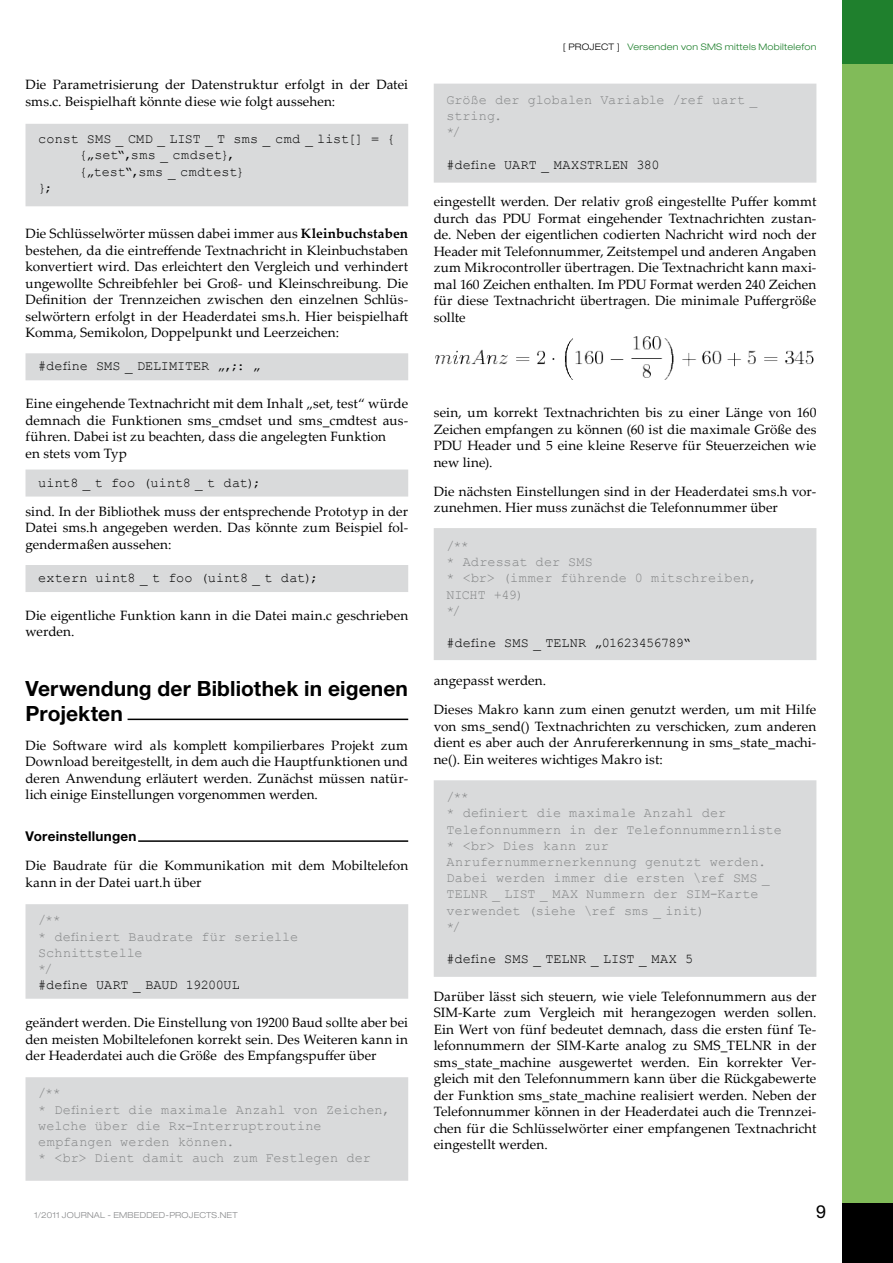
<style>
.page{position:relative;width:893px;height:1263px;background:#fff}
.page>*{position:absolute;margin:0;border:0;box-sizing:border-box;transform-origin:0 0}
.t1{font:700 21px/25.2px "Helvetica Neue";letter-spacing:.005em;color:#000}
.t2{font:18px "Helvetica Neue";color:#000}
.t3{font:13.5px/16.5px "Palatino Linotype";letter-spacing:.005em;color:#000;text-align:justify}
.t4{font:13.5px/16.2px "Courier New";letter-spacing:.005em;color:#848687}
.t5{font:13.5px "Courier New";letter-spacing:.005em;color:#000}
.t6{font:13.5px "Courier New";letter-spacing:-.02em;color:#000}
.t7{font:700 13.5px "Helvetica Neue";letter-spacing:.02em;color:#000}
.t8{font:300 expanded 9px "Helvetica Neue";letter-spacing:.03em;color:#1f802d}
.t9{font:300 expanded 8.25px "Helvetica Neue";letter-spacing:.025em;color:#87888a}
.s1{font-weight:700}
.s2{color:#000}
</style>
<div class="page">
<div style="left:842px;top:64px;width:51px;height:1139px;background:#81bb59"></div>
<div style="left:842px;top:0;width:51px;height:64px;background:#1f802d"></div>
<div style="left:842px;top:1203px;width:51px;height:60px;background:#000"></div>
<div style="left:26px;top:124px;width:382px;height:82px;background:#d9dadb"></div>
<div style="left:26px;top:353px;width:382px;height:27px;background:#d9dadb"></div>
<div style="left:26px;top:469px;width:382px;height:27px;background:#d9dadb"></div>
<div style="left:26px;top:565px;width:382px;height:27px;background:#d9dadb"></div>
<hr style="left:128px;top:719px;width:280px;height:1px;background:#000">
<hr style="left:138px;top:840px;width:270px;height:2px;background:#000">
<div style="left:26px;top:904px;width:382px;height:95px;background:#d9dadb"></div>
<div style="left:26px;top:1077px;width:382px;height:104px;background:#d9dadb"></div>
<div style="left:434px;top:84px;width:382px;height:99px;background:#d9dadb"></div>
<div style="left:434px;top:528px;width:382px;height:132px;background:#d9dadb"></div>
<div style="left:434px;top:780px;width:382px;height:197px;background:#d9dadb"></div>
<img style="left:435px;top:336px;width:379px;height:44px">
<p class="t3" style="left:26px;top:76px;width:384px">Die Parametrisierung der Datenstruktur erfolgt in der Datei sms.c. Beispielhaft könnte diese wie folgt aussehen:</p>
<p class="t5" style="left:38px;top:131px;width:359px">const SMS _ CMD _ LIST _ T sms _ cmd _ list[] = {</p>
<p class="t5" style="left:80px;top:147px;width:157px">{„set“,sms _ cmdset},</p>
<p class="t5" style="left:80px;top:163px;width:166px">{„test“,sms _ cmdtest}</p>
<p class="t5" style="left:38px;top:179px;width:16px">};</p>
<p class="t3" style="left:26px;top:225px;width:384px">Die Schlüsselwörter müssen dabei immer aus <span class="s1">Kleinbuchstaben </span>bestehen, da die eintreffende Textnachricht in Kleinbuchstaben konvertiert wird. Das erleichtert den Vergleich und verhindert ungewollte Schreibfehler bei Groß- und Kleinschreibung. Die Definition der Trennzeichen zwischen den einzelnen Schlüs&shy;selwörtern erfolgt in der Headerdatei sms.h. Hier beispielhaft Komma, Semikolon, Doppelpunkt und Leerzeichen:</p>
<p class="t5" style="left:38px;top:358px;width:224px">#define SMS _ DELIMITER „,;: „</p>
<p class="t3" style="left:26px;top:395px;width:384px;text-align:left">Eine eingehende Textnachricht mit dem Inhalt „set, test“ würde demnach die Funktionen sms_cmdset und sms_cmdtest aus&shy;führen. Dabei ist zu beachten, dass die angelegten Funktion<br>en stets vom Typ</p>
<p class="t5" style="left:38px;top:474px;width:224px">uint8 _ t foo (uint8 _ t dat);</p>
<p class="t3" style="left:26px;top:502px;width:384px">sind. In der Bibliothek muss der entsprechende Prototyp in der Datei sms.h angegeben werden. Das könnte zum Beispiel fol&shy;gendermaßen aussehen:</p>
<p class="t5" style="left:38px;top:569px;width:281px">extern uint8 _ t foo (uint8 _ t dat);</p>
<p class="t3" style="left:26px;top:606px;width:384px">Die eigentliche Funktion kann in die Datei main.c geschrieben werden.</p>
<h1 class="t1" style="left:26px;top:675px;width:384px">Verwendung der Bibliothek in eigenen<br>Projekten</h1>
<p class="t3" style="left:26px;top:737px;width:384px">Die Software wird als komplett kompilierbares Projekt zum Download bereitgestellt, in dem auch die Hauptfunktionen und deren Anwendung erläutert werden. Zunächst müssen natür&shy;lich einige Einstellungen vorgenommen werden.</p>
<p class="t7" style="left:26px;top:828px;width:113px">Voreinstellungen</p>
<p class="t3" style="left:26px;top:857px;width:384px">Die Baudrate für die Kommunikation mit dem Mobiltelefon kann in der Datei uart.h über</p>
<p class="t4" style="left:38px;top:912px;width:261px">/**<br>* definiert Baudrate für serielle<br>Schnittstelle<br>*/</p>
<p class="t5" style="left:38px;top:977px;width:203px">#define UART _ BAUD 19200UL</p>
<p class="t3" style="left:26px;top:1014px;width:384px">geändert werden. Die Einstellung von 19200 Baud sollte aber bei den meisten Mobiltelefonen korrekt sein. Des Weiteren kann in der Headerdatei auch die Größe des Empfangspuffer über</p>
<p class="t4" style="left:38px;top:1085px;width:353px">/**<br>* Definiert die maximale Anzahl von Zeichen, welche über die Rx-Interruptroutine empfangen werden können.<br>* &lt;br&gt; Dient damit auch zum Festlegen der</p>
<p class="t8" style="left:563px;top:42px;width:255px"><span class="s2">[ PROJECT ]</span> Versenden von SMS mittels Mobiltelefon</p>
<p class="t4" style="left:446px;top:91px;width:313px">Größe der globalen Variable /ref uart _ string.<br>*/</p>
<p class="t5" style="left:446px;top:156px;width:215px">#define UART _ MAXSTRLEN 380</p>
<p class="t3" style="left:434px;top:193px;width:384px">eingestellt werden. Der relativ groß eingestellte Puffer kommt durch das PDU Format eingehender Textnachrichten zustan&shy;de. Neben der eigentlichen codierten Nachricht wird noch der Header mit Telefonnummer, Zeitstempel und anderen Angaben zum Mikrocontroller übertragen. Die Textnachricht kann maxi&shy;mal 160 Zeichen enthalten. Im PDU Format werden 240 Zeichen für diese Textnachricht übertragen. Die minimale Puffergröße sollte</p>
<p class="t3" style="left:434px;top:404px;width:384px">sein, um korrekt Textnachrichten bis zu einer Länge von 160<br>Zeichen empfangen zu können (60 ist die maximale Größe des PDU Header und 5 eine kleine Reserve für Steuerzeichen wie new line).</p>
<p class="t3" style="left:434px;top:483px;width:384px">Die nächsten Einstellungen sind in der Headerdatei sms.h vor&shy;zunehmen. Hier muss zunächst die Telefonnummer über</p>
<p class="t4" style="left:446px;top:537px;width:312px">/**<br>* Adressat der SMS<br>* &lt;br&gt; (immer führende 0 mitschreiben,<br>NICHT +49)<br>*/</p>
<p class="t6" style="left:446px;top:634px;width:246px">#define SMS _ TELNR „01623456789“</p>
<p class="t3" style="left:434px;top:665px;width:384px;line-height:29.2px">angepasst werden.<br>Dieses Makro kann zum einen genutzt werden, um mit Hilfe</p>
<p class="t3" style="left:434px;top:717px;width:384px">von sms_send() Textnachrichten zu verschicken, zum anderen dient es aber auch der Anrufererkennung in sms_state_machi&shy;ne(). Ein weiteres wichtiges Makro ist:</p>
<p class="t4" style="left:446px;top:788px;width:337px">/**<br>* definiert die maximale Anzahl der<br>Telefonnummern in der Telefonnummernliste * &lt;br&gt; Dies kann zur<br>Anrufernummernerkennung genutzt werden.<br>Dabei werden immer die ersten \ref SMS _<br>TELNR _ LIST _ MAX Nummern der SIM-Karte verwendet (siehe \ref sms _ init)<br>*/</p>
<p class="t5" style="left:446px;top:950px;width:248px">#define SMS _ TELNR _ LIST _ MAX 5</p>
<p class="t3" style="left:434px;top:987px;width:384px">Darüber lässt sich steuern, wie viele Telefonnummern aus der SIM-Karte zum Vergleich mit herangezogen werden sollen.<br>Ein Wert von fünf bedeutet demnach, dass die ersten fünf Te&shy;lefonnummern der SIM-Karte analog zu SMS_TELNR in der sms_state_machine ausgewertet werden. Ein korrekter Ver&shy;gleich mit den Telefonnummern kann über die Rückgabewerte der Funktion sms_state_machine realisiert werden. Neben der Telefonnummer können in der Headerdatei auch die Trennzei&shy;chen für die Schlüsselwörter einer empfangenen Textnachricht eingestellt werden.</p>
<p class="t9" style="left:34px;top:1210px;width:205px">1/2011 JOURNAL - EMBEDDED-PROJECTS.NET</p>
<h2 class="t2" style="left:816px;top:1200px;width:12px">9</h2>
</div>
